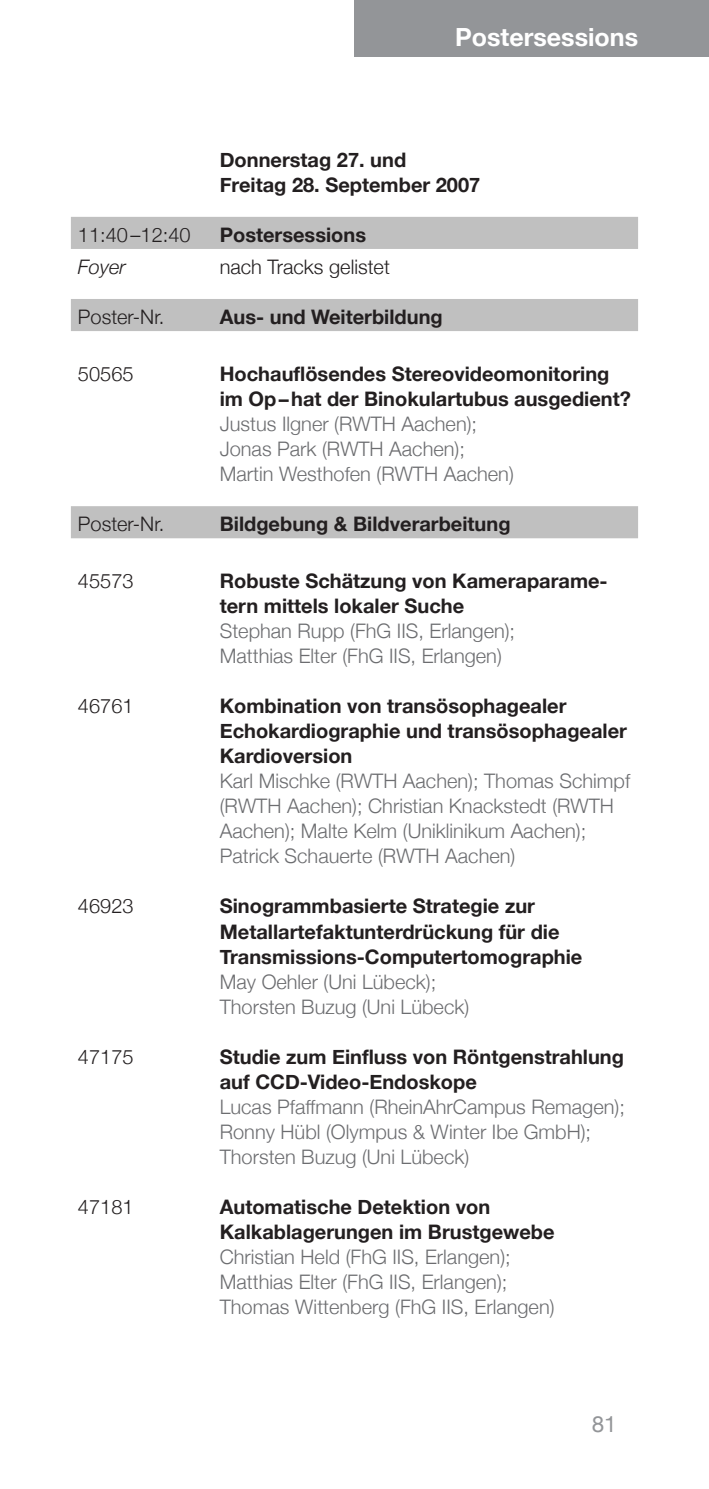
<style>
.page{position:relative;width:709px;height:1489px;background:#fff}
.page>*{position:absolute;margin:0;border:0;box-sizing:border-box;transform-origin:0 0}
.t1{font:700 25px "Helvetica Neue";color:#fff}
.t2{font:22.5px "Helvetica Neue";color:#939598}
.t3{font:700 20px/25px "Helvetica Neue";color:#231f20}
.t4{font:300 20px/25px "Helvetica Neue";color:#6c6d70}
.t5{font:300 20px "Helvetica Neue";color:#231f20}
.t6{font:italic 300 20px "Helvetica Neue";color:#231f20}
</style>
<div class="page">
<div style="left:354px;top:0;width:355px;height:57px;background:#939598"></div>
<svg style="left:71px;top:217px;width:567px;height:321px"></svg>
<p class="t1" style="left:455px;top:22px;width:184px">Postersessions</p>
<p class="t3" style="left:220px;top:147px;width:262px">Donnerstag 27. und<br>Freitag 28. September 2007</p>
<p class="t5" style="left:78px;top:222px;width:114px">11:40 –12:40</p>
<p class="t3" style="left:220px;top:222px;width:148px">Postersessions</p>
<p class="t6" style="left:78px;top:255px;width:49px">Foyer</p>
<p class="t5" style="left:220px;top:254px;width:172px">nach Tracks gelistet</p>
<p class="t5" style="left:78px;top:304px;width:88px">Poster-Nr.</p>
<p class="t3" style="left:220px;top:304px;width:224px">Aus- und Weiterbildung</p>
<p class="t5" style="left:78px;top:362px;width:57px">50565</p>
<p class="t3" style="left:220px;top:361px;width:413px">Hochauflösendes Stereovideomonitoring im Op – hat der Binokulartubus ausgedient?</p>
<p class="t4" style="left:220px;top:411px;width:295px">Justus Ilgner (RWTH Aachen);<br>Jonas Park (RWTH Aachen);<br>Martin Westhofen (RWTH Aachen)</p>
<p class="t5" style="left:78px;top:512px;width:88px">Poster-Nr.</p>
<p class="t3" style="left:220px;top:511px;width:292px">Bildgebung &amp; Bildverarbeitung</p>
<p class="t5" style="left:78px;top:569px;width:57px">45573</p>
<p class="t3" style="left:220px;top:568px;width:389px">Robuste Schätzung von Kameraparame&shy;tern mittels lokaler Suche</p>
<p class="t4" style="left:220px;top:618px;width:297px">Stephan Rupp (FhG IIS, Erlangen);<br>Matthias Elter (FhG IIS, Erlangen)</p>
<p class="t5" style="left:78px;top:694px;width:57px">46761</p>
<p class="t3" style="left:220px;top:693px;width:408px">Kombination von transösophagealer<br>Echokardiographie und transösophagealer<br>Kardioversion</p>
<p class="t4" style="left:220px;top:768px;width:412px">Karl Mischke (RWTH Aachen); Thomas Schimpf (RWTH Aachen); Christian Knackstedt (RWTH Aachen); Malte Kelm (Uniklinikum Aachen); Patrick Schauerte (RWTH Aachen)</p>
<p class="t5" style="left:78px;top:894px;width:57px">46923</p>
<p class="t3" style="left:220px;top:893px;width:364px">Sinogrammbasierte Strategie zur<br>Metallartefaktunterdrückung für die<br>Transmissions-Computertomographie</p>
<p class="t4" style="left:220px;top:968px;width:251px">May Oehler (Uni Lübeck);<br>Thorsten Buzug (Uni Lübeck)</p>
<p class="t5" style="left:78px;top:1044px;width:57px">47175</p>
<p class="t3" style="left:220px;top:1043px;width:406px">Studie zum Einfluss von Röntgenstrahlung auf CCD-Video-Endoskope</p>
<p class="t4" style="left:220px;top:1093px;width:406px">Lucas Pfaffmann (RheinAhrCampus Remagen);<br>Ronny Hübl (Olympus &amp; Winter Ibe GmbH);<br>Thorsten Buzug (Uni Lübeck)</p>
<p class="t5" style="left:78px;top:1194px;width:57px">47181</p>
<p class="t3" style="left:220px;top:1193px;width:336px">Automatische Detektion von<br>Kalkablagerungen im Brustgewebe</p>
<p class="t4" style="left:220px;top:1243px;width:336px">Christian Held (FhG IIS, Erlangen);<br>Matthias Elter (FhG IIS, Erlangen);<br>Thomas Wittenberg (FhG IIS, Erlangen)</p>
<p class="t2" style="left:592px;top:1410px;width:27px">81</p>
</div>
